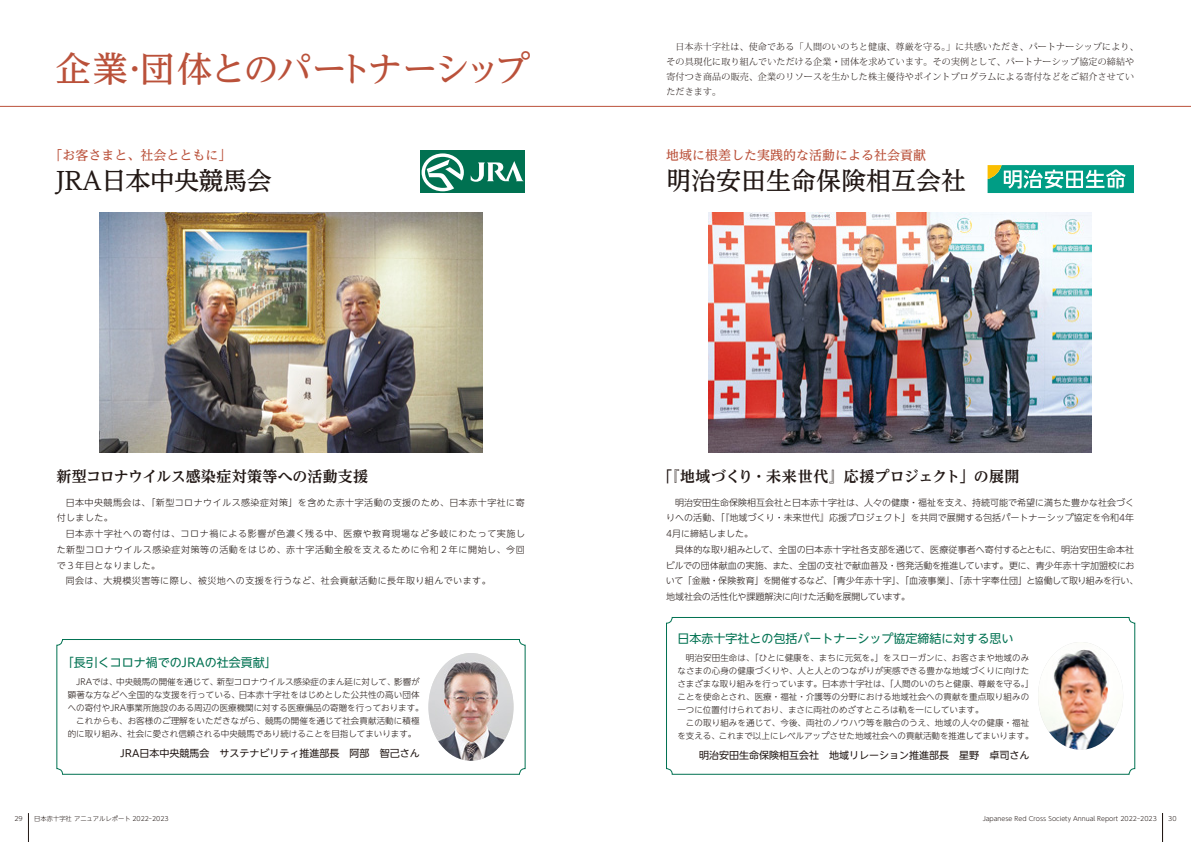
<style>
.page{position:relative;width:1191px;height:842px;background:#fff}
.page>*{position:absolute;margin:0;border:0;box-sizing:border-box;transform-origin:0 0}
.t1{font:500 35px "UD Reimin Pro";letter-spacing:-.05em;color:#ba513a}
.t2{font:500 29.5px "UD Reimin Pro";color:#ba513a}
.t3{font:500 25px "UD Reimin Pro";color:#221815}
.t4{font:500 25px "UD Reimin Pro";letter-spacing:-.03em;color:#221815}
.t5{font:700 15px "UD Reimin Pro";letter-spacing:.015em;color:#221815}
.t6{font:500 13px "UD Reimin Pro";color:#ba513a}
.t7{font:12px "PUD Shin Go NT Pr 6 N";color:#007151}
.t8{font:10px "PUD Shin Go NT Pr 6 N";color:#221815}
.t9{font:300 9px/15.8px "UD Shin Go NT Pr 6 N";letter-spacing:.015em;color:#221815;text-align:justify}
.t10{font:300 9px/15px "Koz Min Pro";letter-spacing:.02em;color:#221815}
.t11{font:300 9px/15.8px "UD Shin Go NT Pr 6 N";letter-spacing:.05em;color:#221815}
.t12{font:300 9px "UD Shin Go NT Pr 6 N";letter-spacing:.065em;color:#221815}
.t13{font:300 8.5px/13px "UD Shin Go NT Pr 6 N";color:#221815}
.t14{font:300 6.3px "UD Shin Go NT Pr 6 N";color:#221815}
</style>
<div class="page">
<img style="left:99px;top:213px;width:384px;height:239px">
<hr style="left:0;top:106px;width:1191px;height:1px;background:#ba513a">
<div style="left:420px;top:151px;width:105px;height:42px;background:#007151"></div>
<svg style="left:421px;top:153px;width:103px;height:38px"></svg>
<div style="left:57px;top:639px;width:468px;height:135px;border:1px solid #007151;border-radius:6px"></div>
<img style="left:428px;top:653px;width:85px;height:108px">
<div style="left:666px;top:617px;width:468px;height:157px;border:1px solid #007151;border-radius:6px"></div>
<img style="left:1038px;top:642px;width:85px;height:108px">
<svg style="left:987px;top:165px;width:147px;height:28px;background:#47b69e"></svg>
<img style="left:708px;top:213px;width:383px;height:239px">
<svg style="left:1162px;top:813px;width:1px;height:29px"></svg>
<svg style="left:28px;top:813px;width:1px;height:29px"></svg>
<h1 class="t1" style="left:56px;top:40px;width:475px">企業団体とのパートナーシップ</h1>
<h2 class="t2" style="left:120px;top:45px;width:31px">・</h2>
<h3 class="t6" style="left:49px;top:145px;width:183px">「お客さまと、社会とともに「</h3>
<h3 class="t4" style="left:56px;top:160px;width:217px">JRA日本中央競馬会</h3>
<h3 class="t5" style="left:56px;top:464px;width:313px">新型コロナウイルス感染症対策等への活動支援</h3>
<p class="t11" style="left:57px;top:494px;width:469px;text-indent:9px">日本中央競馬会は、「新型コロナウイルス感染症対策」を含めた赤十字活動の支援のため、日本赤十字社に寄付しました。</p>
<p class="t12" style="left:66px;top:526px;width:461px">日本赤十字社への寄付は、コロナ禍による影響が色濃く残る中、医療や教育現場など多岐にわたって実施し</p>
<p class="t12" style="left:57px;top:542px;width:469px">た新型コロナウイルス感染症対策等の活動をはじめ、赤十字活動全般を支えるために令和２年に開始し、今回</p>
<p class="t11" style="left:57px;top:557px;width:105px">で３年目となりました。</p>
<p class="t11" style="left:66px;top:573px;width:426px">同会は、大規模災害等に際し、被災地への支援を行うなど、社会貢献活動に長年取り組んでいます。</p>
<h3 class="t7" style="left:62px;top:655px;width:216px">「長引くコロナ禍でのJRAの社会貢献「</h3>
<p class="t13" style="left:394px;top:674px;width:27px">影響が</p>
<p class="t13" style="left:116px;top:674px;width:104px">中央競馬の開催を通じて、</p>
<p class="t13" style="left:217px;top:674px;width:180px">新型コロナウイルス感染症のまん延に対して、</p>
<p class="t13" style="left:76px;top:674px;width:43px">JRAでは、</p>
<p class="t13" style="left:68px;top:687px;width:174px">顕著な方などへ全国的な支援を行っている、</p>
<p class="t13" style="left:68px;top:700px;width:357px">への寄付やJRA事業所施設のある周辺の医療機関に対する医療備品の寄贈を行っております。</p>
<p class="t13" style="left:76px;top:713px;width:345px">これからも、お客様のご理解をいただきながら、競馬の開催を通じて社会貢献活動に積極</p>
<p class="t13" style="left:68px;top:726px;width:350px">的に取り組み、社会に愛され信頼される中央競馬であり続けることを目指してまいります。</p>
<p class="t8" style="left:120px;top:747px;width:301px">JRA日本中央競馬会　サステナビリティ推進部長　阿部　智己さん</p>
<p class="t13" style="left:239px;top:687px;width:182px">日本赤十字社をはじめとした公共性の高い団体</p>
<p class="t14" style="left:14px;top:814px;width:10px">29</p>
<p class="t14" style="left:34px;top:814px;width:136px">日本赤十字社アニュアルレポート 2022-2023</p>
<p class="t10" style="left:666px;top:38px;width:474px;text-indent:9px">日本赤十字社は、使命である「人間のいのちと健康、尊厳を守る。」に共感いただき、パートナーシップにより、その具現化に取り組んでいただける企業・団体を求めています。その実例として、パートナーシップ協定の締結や寄付つき商品の販売、企業のリソースを生かした株主優待やポイントプログラムによる寄付などをご紹介させていただきます。</p>
<h3 class="t6" style="left:666px;top:145px;width:261px">地域に根差した実践的な活動による社会貢献</h3>
<h3 class="t3" style="left:666px;top:160px;width:301px">明治安田生命保険相互会社</h3>
<h3 class="t5" style="left:657px;top:464px;width:363px">「『地域づくり・未来世代』応援プロジェクト」の展開</h3>
<p class="t9" style="left:666px;top:494px;width:469px;text-indent:9px">明治安田生命保険相互会社と日本赤十字社は、人々の健康・福祉を支え、持続可能で希望に満ちた豊かな社会づくりへの活動、「『地域づくり・未来世代』応援プロジェクト」を共同で展開する包括パートナーシップ協定を令和4年4月に締結しました。</p>
<p class="t9" style="left:665px;top:541px;width:474px;text-align:left;text-indent:9px">具体的な取り組みとして、全国の日本赤十字社各支部を通じて、医療従事者へ寄付するとともに、明治安田生命本社ビルでの団体献血の実施、また、全国の支社で献血普及・啓発活動を推進しています。更に、青少年赤十字加盟校において「金融・保険教育」を開催するなど、「青少年赤十字」、「血液事業」、「赤十字奉仕団」と協働して取り組みを行い、地域社会の活性化や課題解決に向けた活動を展開しています。</p>
<h3 class="t7" style="left:677px;top:631px;width:337px">日本赤十字社との包括パートナーシップ協定締結に対する思い</h3>
<p class="t13" style="left:677px;top:650px;width:358px;text-indent:8px">明治安田生命は、「ひとに健康を、まちに元気を。」をスローガンに、お客さまや地域のみなさまの心身の健康づくりや、人と人とのつながりが実感できる豊かな地域づくりに向けたさまざまな取り組みを行っています。日本赤十字社は、「人間のいのちと健康、尊厳を守る「。ことを使命とされ、医療・福祉・介護等の分野における地域社会への貢献を重点取り組みの一つに位置付けられており、まさに両社のめざすところは軌を一にしています。</p>
<p class="t13" style="left:677px;top:715px;width:358px;text-align:center">この取り組みを通じて、今後、両社のノウハウ等を融合のうえ、地域の人々の健康・福祉<br>を支える、これまで以上にレベルアップさせた地域社会への貢献活動を推進してまいります。</p>
<p class="t8" style="left:699px;top:749px;width:331px">明治安田生命保険相互会社　地域リレーション推進部長　星野　卓司さん</p>
<p class="t14" style="left:982px;top:814px;width:176px">Japanese Red Cross Society Annual Report 2022-2023</p>
<p class="t14" style="left:1168px;top:814px;width:10px">30</p>
</div>
